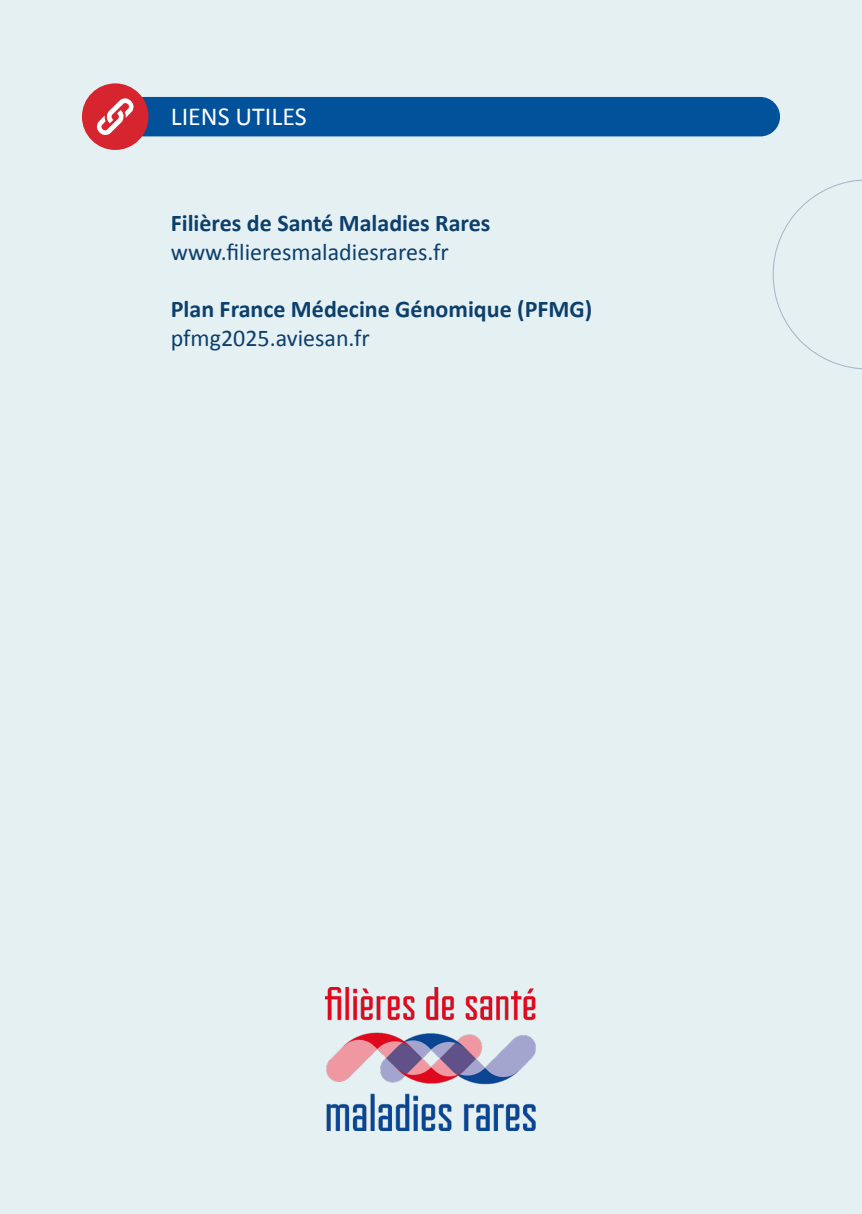
<style>
.page{position:relative;width:862px;height:1214px;background:#fff}
.page>*{position:absolute;margin:0;border:0;box-sizing:border-box;transform-origin:0 0}
.t1{font:26px "Calibri";color:#fff}
.t2{font:700 24px "Calibri";color:#0c3f6c}
.t3{font:24px "Calibri";color:#0c3f6c}
</style>
<div class="page">
<div style="left:0;top:0;width:862px;height:1213px;background:#e5f0f3"></div>
<div style="left:94px;top:97px;width:686px;height:39px;background:#01519b;border-radius:20px"></div>
<div style="left:82px;top:83px;width:66px;height:67px;background:#d6252f;border-radius:50%"></div>
<img style="left:325px;top:987px;width:211px;height:143px">
<svg style="left:96px;top:98px;width:38px;height:37px"></svg>
<svg style="left:772px;top:179px;width:90px;height:190px"></svg>
<p class="t1" style="left:171px;top:100px;width:137px">LIENS UTILES</p>
<p class="t2" style="left:171px;top:208px;width:321px">Filières de Santé Maladies Rares</p>
<p class="t3" style="left:171px;top:237px;width:279px">www.filieresmaladiesrares.fr</p>
<p class="t2" style="left:171px;top:294px;width:423px">Plan France Médecine Génomique (PFMG)</p>
<p class="t3" style="left:171px;top:323px;width:201px">pfmg2025.aviesan.fr</p>
</div>
